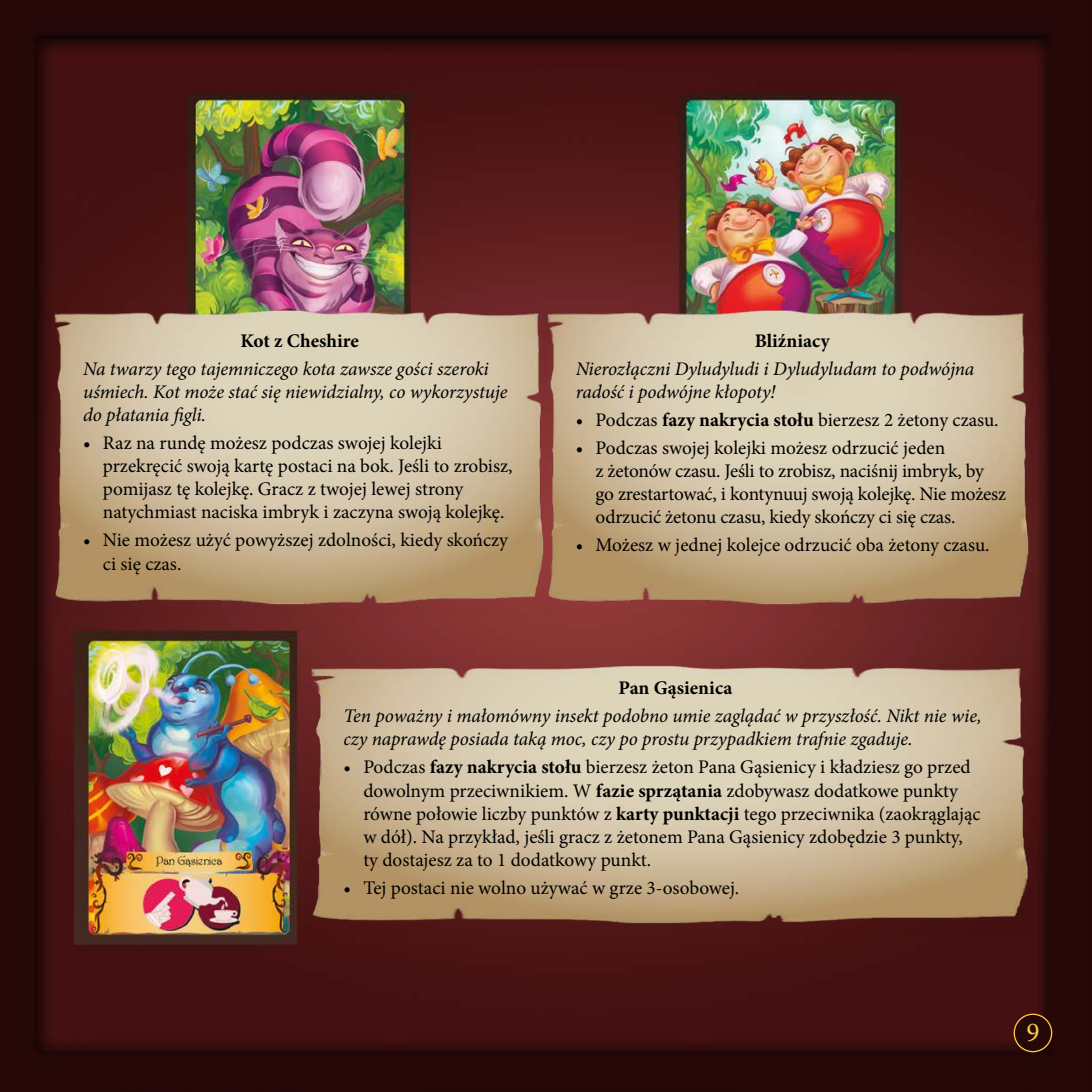
<style>
.page{position:relative;width:1092px;height:1092px;background:#fff}
.page>*{position:absolute;margin:0;border:0;box-sizing:border-box;transform-origin:0 0}
.t1{font:27.3px "Minion Pro";color:#fecb4a}
.t2{font:19.25px/23.1px "Minion Pro";color:#000}
.t3{font:italic 19.25px/23.1px "Minion Pro";letter-spacing:-.005em;color:#000}
.t4{font:700 19.25px "Minion Pro";color:#000}
.s1{font-weight:700}
</style>
<div class="page">
<img style="left:1px;top:0;width:1090px;height:1091px">
<img style="left:0;top:0;width:1px;height:1091px">
<img style="left:306px;top:661px;width:728px;height:273px">
<img style="left:50px;top:305px;width:493px;height:313px">
<img style="left:543px;top:305px;width:490px;height:313px">
<div style="left:1014px;top:1014px;width:37px;height:37px;background:#250808;border-radius:50%"></div>
<div style="left:1013px;top:1013px;width:39px;height:39px;border:1px solid #fecb4a;border-radius:50%"></div>
<p class="t4" style="left:240px;top:327px;width:120px">Kot z Cheshire</p>
<p class="t3" style="left:83px;top:357px;width:426px">Na twarzy tego tajemniczego kota zawsze gości szeroki uśmiech. Kot może stać się niewidzialny, co wykorzystuje do płatania figli.</p>
<p class="t2" style="left:103px;top:431px;width:411px;text-indent:-20px">• Raz na rundę możesz podczas swojej kolejki przekręcić swoją kartę postaci na bok. Jeśli to zrobisz, pomijasz tę kolejkę. Gracz z twojej lewej strony natychmiast naciska imbryk i zaczyna swoją kolejkę.</p>
<p class="t2" style="left:103px;top:529px;width:407px;text-indent:-20px">• Nie możesz użyć powyższej zdolności, kiedy skończy ci się czas.</p>
<p class="t4" style="left:754px;top:327px;width:76px">Bliźniacy</p>
<p class="t3" style="left:575px;top:357px;width:400px">Nierozłączni Dyludyludi i Dyludyludam to podwójna radość i podwójne kłopoty!</p>
<p class="t2" style="left:575px;top:408px;width:424px">• Podczas <span class="s1">fazy nakrycia stołu</span> bierzesz 2 żetony czasu.</p>
<p class="t2" style="left:595px;top:436px;width:412px;text-indent:-20px">• Podczas swojej kolejki możesz odrzucić jeden<br>z żetonów czasu. Jeśli to zrobisz, naciśnij imbryk, by go zrestartować, i kontynuuj swoją kolejkę. Nie możesz odrzucić żetonu czasu, kiedy skończy ci się czas.</p>
<p class="t2" style="left:575px;top:534px;width:415px">• Możesz w jednej kolejce odrzucić oba żetony czasu.</p>
<p class="t4" style="left:618px;top:674px;width:115px">Pan Gąsienica</p>
<p class="t3" style="left:343px;top:704px;width:639px">Ten poważny i małomówny insekt podobno umie zaglądać w przyszłość. Nikt nie wie, czy naprawdę posiada taką moc, czy po prostu przypadkiem trafnie zgaduje.</p>
<p class="t2" style="left:363px;top:755px;width:618px;text-indent:-20px">• Podczas <span class="s1">fazy nakrycia stołu</span> bierzesz żeton Pana Gąsienicy i kładziesz go przed dowolnym przeciwnikiem. W <span class="s1">fazie sprzątania</span> zdobywasz dodatkowe punkty równe połowie liczby punktów z <span class="s1">karty punktacji</span> tego przeciwnika (zaokrąglając w dół). Na przykład, jeśli gracz z żetonem Pana Gąsienicy zdobędzie 3 punkty, ty dostajesz za to 1 dodatkowy punkt.</p>
<p class="t2" style="left:343px;top:876px;width:397px">• Tej postaci nie wolno używać w grze 3-osobowej.</p>
<h1 class="t1" style="left:1026px;top:1013px;width:15px">9</h1>
</div>
